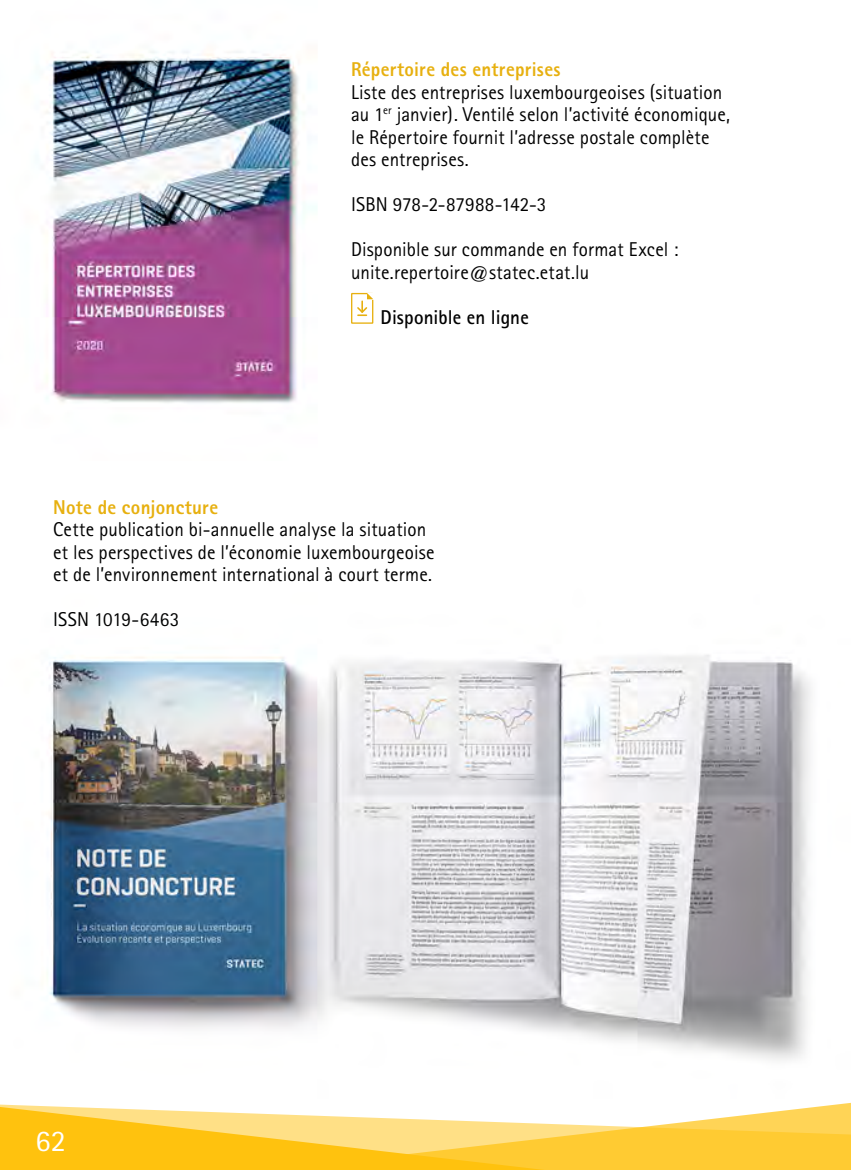
<style>
.page{position:relative;width:851px;height:1170px;background:#fff}
.page>*{position:absolute;margin:0;border:0;box-sizing:border-box;transform-origin:0 0}
.t1{font:30px "AT Rotis Sans Serif";color:#fff}
.t2{font:20px/22.5px "AT Rotis Sans Serif";letter-spacing:.01em;color:#000;scale:.95 1}
.t3{font:800 20px "AT Rotis Sans Serif";letter-spacing:.015em;color:#e7b00f;scale:.95 1}
.t4{font:700 20px "AT Rotis Sans Serif";letter-spacing:.005em;color:#000;scale:.95 1}
</style>
<div class="page">
<svg style="left:0;top:1103px;width:850px;height:66px"></svg>
<img style="left:46px;top:51px;width:271px;height:352px">
<img style="left:49px;top:655px;width:762px;height:406px">
<div style="left:351px;top:293px;width:22px;height:31px;background:#f1d278"></div>
<div style="left:352px;top:294px;width:20px;height:28px;background:#fff"></div>
<svg style="left:355px;top:293px;width:18px;height:23px"></svg>
<p class="t3" style="left:351px;top:57px;width:222px">Répertoire des entreprises</p>
<p class="t2" style="left:351px;top:80px;width:400px">Liste des entreprises luxembourgeoises (situation au 1<sup>er</sup> janvier). Ventilé selon l’activité économique, le Répertoire fournit l’adresse postale complète des entreprises.</p>
<p class="t2" style="left:351px;top:193px;width:207px">ISBN 978-2-87988-142-3</p>
<p class="t2" style="left:351px;top:238px;width:346px">Disponible sur commande en format Excel : unite.repertoire@statec.etat.lu</p>
<p class="t4" style="left:380px;top:304px;width:157px">Disponible en ligne</p>
<p class="t3" style="left:53px;top:494px;width:175px">Note de conjoncture</p>
<p class="t2" style="left:53px;top:518px;width:403px">Cette publication bi-annuelle analyse la situation et les perspectives de l’économie luxembourgeoise et de l’environnement international à court terme.</p>
<p class="t2" style="left:53px;top:608px;width:134px">ISSN 1019-6463</p>
<h1 class="t1" style="left:35px;top:1122px;width:32px">62</h1>
</div>
